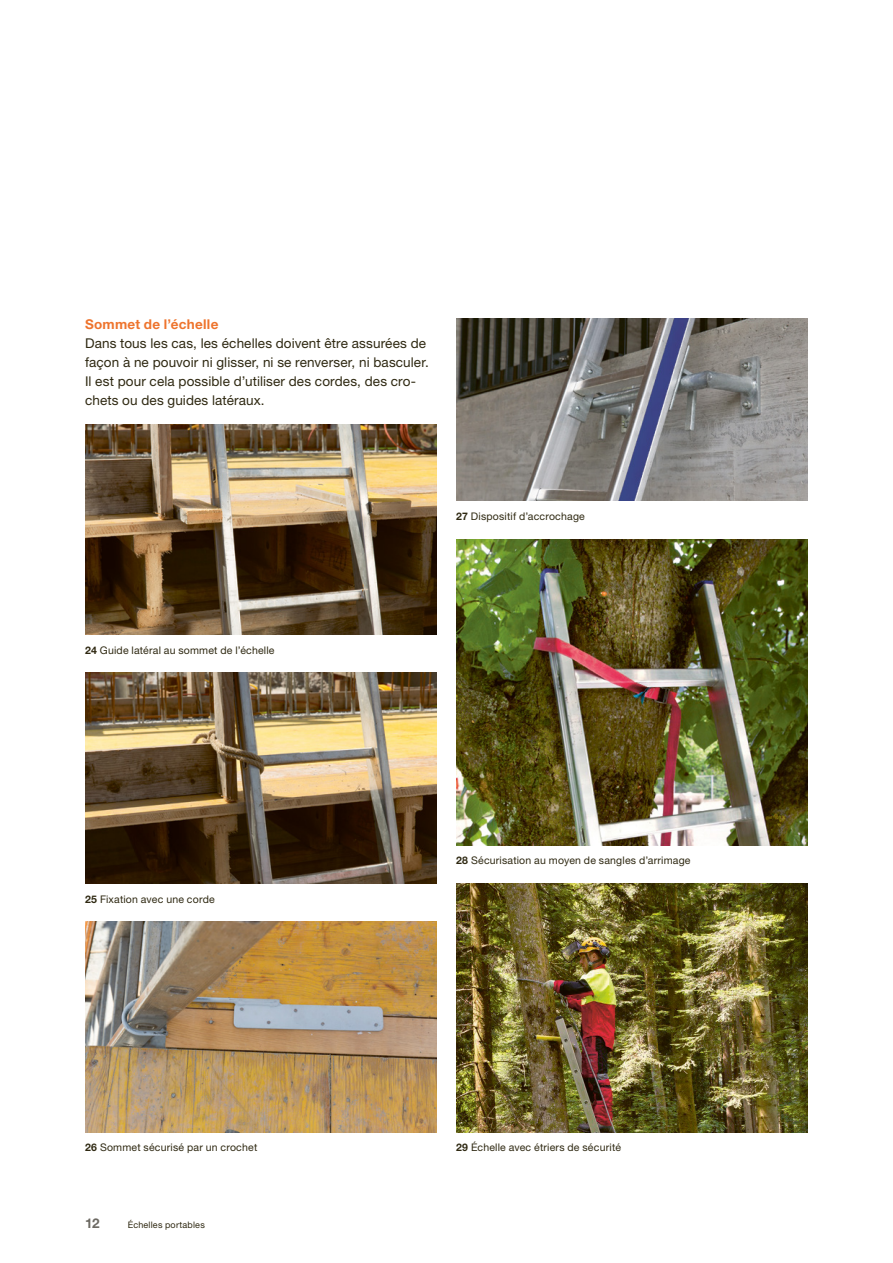
<style>
.page{position:relative;width:893px;height:1263px;background:#fff}
.page>*{position:absolute;margin:0;border:0;box-sizing:border-box;transform-origin:0 0}
.t1{font:13.5px/19.2px "Helvetica Neue LT Std";letter-spacing:.01em;color:#2f2912}
.t2{font:700 13.5px "Helvetica Neue LT Std";letter-spacing:.02em;color:#ee742d}
.t3{font:700 13.5px "Helvetica Neue LT Std";color:#6d6a63}
.t4{font:10.5px "Helvetica Neue LT Std";letter-spacing:.02em;color:#2f2912}
.t5{font:9px "Helvetica Neue LT Std";letter-spacing:.025em;color:#2f2912}
.s1{font-weight:700}
</style>
<div class="page">
<img style="left:85px;top:424px;width:352px;height:211px">
<img style="left:456px;top:319px;width:352px;height:182px">
<img style="left:85px;top:673px;width:352px;height:210px">
<img style="left:456px;top:539px;width:352px;height:306px">
<img style="left:85px;top:922px;width:352px;height:210px">
<img style="left:456px;top:883px;width:352px;height:249px">
<p class="t2" style="left:85px;top:315px;width:135px">Sommet de l’échelle</p>
<p class="t1" style="left:85px;top:333px;width:345px">Dans tous les cas, les échelles doivent être assurées de façon à ne pouvoir ni glisser, ni se renverser, ni basculer.<br>Il est pour cela possible d’utiliser des cordes, des cro&shy;chets ou des guides latéraux.</p>
<p class="t4" style="left:456px;top:510px;width:130px"><span class="s1">27</span> Dispositif d’accrochage</p>
<p class="t4" style="left:85px;top:644px;width:191px"><span class="s1">24</span> Guide latéral au sommet de l’échelle</p>
<p class="t4" style="left:85px;top:892px;width:131px"><span class="s1">25</span> Fixation avec une corde</p>
<p class="t4" style="left:456px;top:854px;width:236px"><span class="s1">28</span> Sécurisation au moyen de sangles d’arrimage</p>
<p class="t4" style="left:85px;top:1141px;width:174px"><span class="s1">26</span> Sommet sécurisé par un crochet</p>
<p class="t4" style="left:456px;top:1141px;width:166px"><span class="s1">29</span> Échelle avec étriers de sécurité</p>
<p class="t3" style="left:85px;top:1215px;width:16px">12</p>
<p class="t5" style="left:128px;top:1219px;width:79px">Échelles portables</p>
</div>
